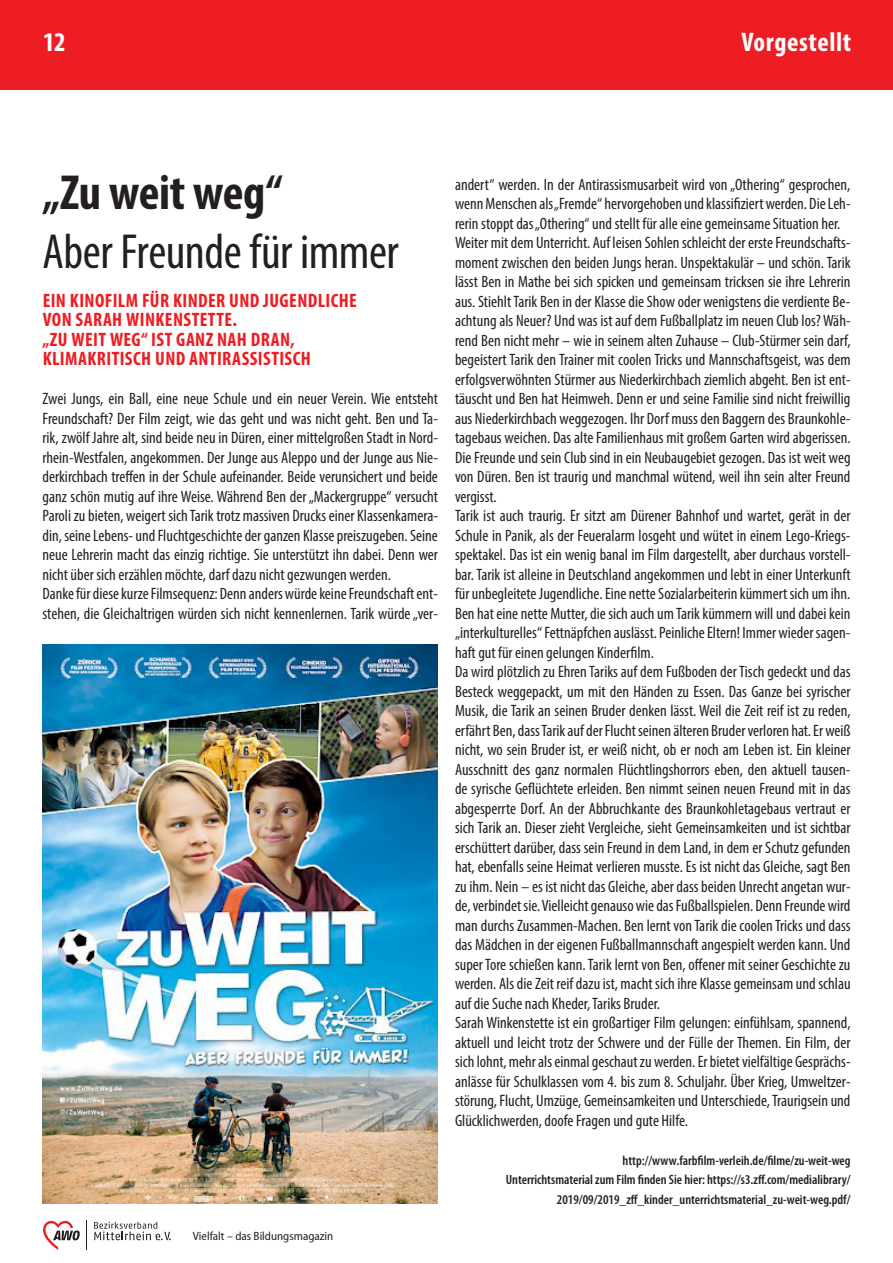
<style>
.page{position:relative;width:893px;height:1263px;background:#fff}
.page>*{position:absolute;margin:0;border:0;box-sizing:border-box;transform-origin:0 0}
.t1{font:condensed 49.5px "Myriad Pro";letter-spacing:-.01em;color:#231f20}
.t2{font:700 condensed 49.5px "Myriad Pro";letter-spacing:-.01em;color:#231f20}
.t3{font:700 condensed 27px "Myriad Pro";letter-spacing:.02em;color:#fff}
.t4{font:700 condensed 19.5px/19.5px "Myriad Pro";letter-spacing:.02em;color:#ee1d23}
.t5{font:condensed 16.5px/19.5px "Myriad Pro";color:#231f20}
.t6{font:600 condensed 13.5px/19.5px "Myriad Pro";color:#231f20;text-align:right}
.t7{font:semi-condensed 12px "Myriad Pro";color:#231f20}
</style>
<div class="page">
<div style="left:0;top:0;width:893px;height:90px;background:#ee1d23"></div>
<svg style="left:43px;top:1221px;width:37px;height:29px"></svg>
<svg style="left:94px;top:1222px;width:76px;height:18px"></svg>
<img style="left:43px;top:644px;width:395px;height:560px">
<h2 class="t3" style="left:43px;top:25px;width:24px">12</h2>
<h2 class="t3" style="left:741px;top:25px;width:111px">Vorgestellt</h2>
<h1 class="t2" style="left:43px;top:162px;width:241px">„Zu weit weg“</h1>
<h1 class="t1" style="left:43px;top:221px;width:358px">Aber Freunde für immer</h1>
<p class="t4" style="left:43px;top:290px;width:316px">EIN KINOFILM FÜR KINDER UND JUGENDLICHE VON SARAH WINKENSTETTE.<br>„ZU WEIT WEG“ IST GANZ NAH DRAN, KLIMAKRITISCH UND ANTIRASSISTISCH</p>
<p class="t5" style="left:43px;top:389px;width:397px">Zwei Jungs, ein Ball, eine neue Schule und ein neuer Verein. Wie entsteht Freundschaft? Der Film zeigt, wie das geht und was nicht geht. Ben und Ta&shy;rik, zwölf Jahre alt, sind beide neu in Düren, einer mittelgroßen Stadt in Nord&shy;rhein-Westfalen, angekommen. Der Junge aus Aleppo und der Junge aus Nie&shy;derkirchbach treffen in der Schule aufeinander. Beide verunsichert und beide ganz schön mutig auf ihre Weise. Während Ben der „Mackergruppe“ versucht Paroli zu bieten, weigert sich Tarik trotz massiven Drucks einer Klassenkamera&shy;din, seine Lebens- und Fluchtgeschichte der ganzen Klasse preiszugeben. Seine neue Lehrerin macht das einzig richtige. Sie unterstützt ihn dabei. Denn wer nicht über sich erzählen möchte, darf dazu nicht gezwungen werden.<br>Danke für diese kurze Filmsequenz: Denn anders würde keine Freundschaft ent&shy;stehen, die Gleichaltrigen würden sich nicht kennenlernen. Tarik würde „ver-</p>
<p class="t7" style="left:193px;top:1229px;width:142px">Vielfalt – das Bildungsmagazin</p>
<p class="t5" style="left:455px;top:174px;width:397px">andert“ werden. In der Antirassismusarbeit wird von „Othering“ gesprochen, wenn Menschen als „Fremde“ hervorgehoben und klassifiziert werden. Die Leh&shy;rerin stoppt das „Othering“ und stellt für alle eine gemeinsame Situation her.<br>Weiter mit dem Unterricht. Auf leisen Sohlen schleicht der erste Freundschafts&shy;moment zwischen den beiden Jungs heran. Unspektakulär – und schön. Tarik lässt Ben in Mathe bei sich spicken und gemeinsam tricksen sie ihre Lehrerin aus. Stiehlt Tarik Ben in der Klasse die Show oder wenigstens die verdiente Be&shy;achtung als Neuer? Und was ist auf dem Fußballplatz im neuen Club los? Wäh&shy;rend Ben nicht mehr – wie in seinem alten Zuhause – Club-Stürmer sein darf, begeistert Tarik den Trainer mit coolen Tricks und Mannschaftsgeist, was dem erfolgsverwöhnten Stürmer aus Niederkirchbach ziemlich abgeht. Ben ist ent&shy;täuscht und Ben hat Heimweh. Denn er und seine Familie sind nicht freiwillig aus Niederkirchbach weggezogen. Ihr Dorf muss den Baggern des Braunkohle&shy;tagebaus weichen. Das alte Familienhaus mit großem Garten wird abgerissen.<br>Die Freunde und sein Club sind in ein Neubaugebiet gezogen. Das ist weit weg von Düren. Ben ist traurig und manchmal wütend, weil ihn sein alter Freund vergisst.<br>Tarik ist auch traurig. Er sitzt am Dürener Bahnhof und wartet, gerät in der Schule in Panik, als der Feueralarm losgeht und wütet in einem Lego-Kriegs&shy;spektakel. Das ist ein wenig banal im Film dargestellt, aber durchaus vorstell&shy;bar. Tarik ist alleine in Deutschland angekommen und lebt in einer Unterkunft für unbegleitete Jugendliche. Eine nette Sozialarbeiterin kümmert sich um ihn.<br>Ben hat eine nette Mutter, die sich auch um Tarik kümmern will und dabei kein „interkulturelles“ Fettnäpfchen auslässt. Peinliche Eltern! Immer wieder sagen&shy;haft gut für einen gelungen Kinderfilm.<br>Da wird plötzlich zu Ehren Tariks auf dem Fußboden der Tisch gedeckt und das Besteck weggepackt, um mit den Händen zu Essen. Das Ganze bei syrischer Musik, die Tarik an seinen Bruder denken lässt. Weil die Zeit reif ist zu reden, erfährt Ben, dass Tarik auf der Flucht seinen älteren Bruder verloren hat. Er weiß nicht, wo sein Bruder ist, er weiß nicht, ob er noch am Leben ist. Ein kleiner Ausschnitt des ganz normalen Flüchtlingshorrors eben, den aktuell tausen&shy;de syrische Geflüchtete erleiden. Ben nimmt seinen neuen Freund mit in das abgesperrte Dorf. An der Abbruchkante des Braunkohletagebaus vertraut er sich Tarik an. Dieser zieht Vergleiche, sieht Gemeinsamkeiten und ist sichtbar erschüttert darüber, dass sein Freund in dem Land, in dem er Schutz gefunden hat, ebenfalls seine Heimat verlieren musste. Es ist nicht das Gleiche, sagt Ben zu ihm. Nein – es ist nicht das Gleiche, aber dass beiden Unrecht angetan wur&shy;de, verbindet sie. Vielleicht genauso wie das Fußballspielen. Denn Freunde wird man durchs Zusammen-Machen. Ben lernt von Tarik die coolen Tricks und dass das Mädchen in der eigenen Fußballmannschaft angespielt werden kann. Und super Tore schießen kann. Tarik lernt von Ben, offener mit seiner Geschichte zu werden. Als die Zeit reif dazu ist, macht sich ihre Klasse gemeinsam und schlau auf die Suche nach Kheder, Tariks Bruder.<br>Sarah Winkenstette ist ein großartiger Film gelungen: einfühlsam, spannend, aktuell und leicht trotz der Schwere und der Fülle der Themen. Ein Film, der sich lohnt, mehr als einmal geschaut zu werden. Er bietet vielfältige Gesprächs&shy;anlässe für Schulklassen vom 4. bis zum 8. Schuljahr. Über Krieg, Umweltzer&shy;störung, Flucht, Umzüge, Gemeinsamkeiten und Unterschiede, Traurigsein und Glücklichwerden, doofe Fragen und gute Hilfe.</p>
<p class="t6" style="left:506px;top:1151px;width:346px">http://www.farbfilm-verleih.de/filme/zu-weit-weg<br>Unterrichtsmaterial zum Film finden Sie hier: https://s3.zff.com/medialibrary/<br>2019/09/2019_zff_kinder_unterrichtsmaterial_zu-weit-weg.pdf/</p>
</div>
